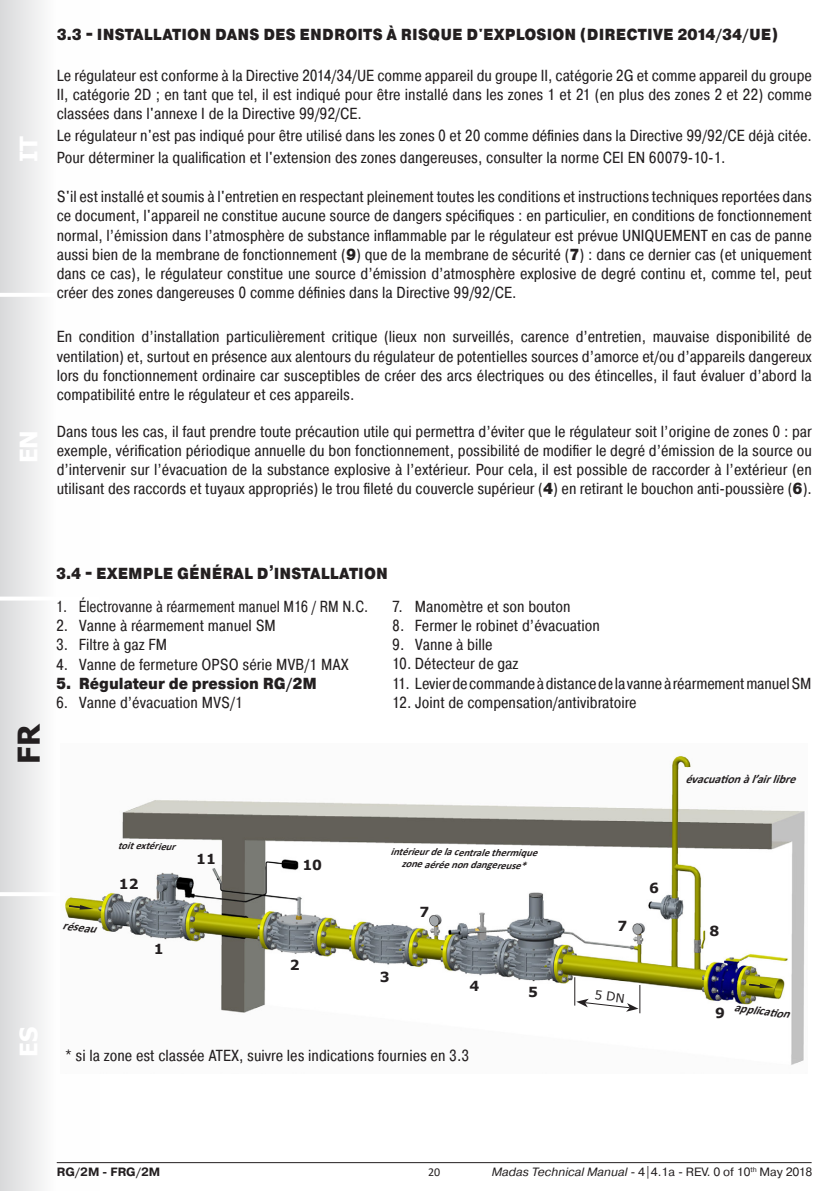
<style>
.page{position:relative;width:840px;height:1191px;background:#fff}
.page>*{position:absolute;margin:0;border:0;box-sizing:border-box;transform-origin:0 0}
.t1{font:700 30px "Tahoma";color:#231f20}
.t2{font:700 24px "Tahoma";color:#fff}
.t3{font:16px/19.2px "Pragmatica Cond";color:#231f20;text-align:justify}
.t4{font:900 16px "Pragmatica Cond";letter-spacing:.01em;color:#231f20}
.t5{font:16px "Pragmatica Cond";color:#231f20;scale:.94 1}
.t6{font:700 13.8px "Verdana";color:#231f20}
.t7{font:12px "Pragmatica";color:#231f20}
.t8{font:italic 700 12px "Calibri";color:#231f20}
.t9{font:700 12px "Pragmatica";color:#231f20}
.t10{font:12px "Calibri";color:#231f20}
.t11{font:italic 700 10.4px "Calibri";color:#231f20}
.s1{font-weight:900}
.s2{font-style:italic}
</style>
<div class="page">
<div style="left:0;top:0;width:99px;height:1191px;background:linear-gradient(to right,#dfe0e1,#fff)"></div>
<hr style="left:0;top:892px;width:96px;height:4px;background:#fff">
<hr style="left:0;top:596px;width:99px;height:4px;background:#fff">
<hr style="left:0;top:293px;width:99px;height:4px;background:#fff">
<hr style="left:57px;top:1162px;width:754px;height:1px;background:#231f20">
<img style="left:60px;top:743px;width:745px;height:330px">
<svg style="left:69px;top:905px;width:24px;height:4px"></svg>
<svg style="left:748px;top:983px;width:25px;height:5px"></svg>
<svg style="left:574px;top:977px;width:66px;height:36px"></svg>
<h2 class="t2" style="left:12px;top:162px;width:28px;rotate:-90deg">IT</h2>
<h2 class="t2" style="left:12px;top:463px;width:35px;rotate:-90deg">EN</h2>
<p class="t4" style="left:57px;top:24px;width:722px">3.3 - INSTALLATION DANS DES ENDROITS À RISQUE D'EXPLOSION (DIRECTIVE 2014/34/UE)</p>
<p class="t3" style="left:57px;top:66px;width:756px">Le régulateur est conforme à la Directive 2014/34/UE comme appareil du groupe II, catégorie 2G et comme appareil du groupe II, catégorie 2D ; en tant que tel, il est indiqué pour être installé dans les zones 1 et 21 (en plus des zones 2 et 22) comme classées dans l'annexe I de la Directive 99/92/CE.</p>
<p class="t3" style="left:57px;top:126px;width:756px">Le régulateur n'est pas indiqué pour être utilisé dans les zones 0 et 20 comme définies dans la Directive 99/92/CE déjà citée.</p>
<p class="t3" style="left:57px;top:148px;width:670px">Pour déterminer la qualification et l'extension des zones dangereuses, consulter la norme CEI EN 60079-10-1.</p>
<p class="t3" style="left:57px;top:187px;width:756px">S'il est installé et soumis à l'entretien en respectant pleinement toutes les conditions et instructions techniques reportées dans ce document, l'appareil ne constitue aucune source de dangers spécifiques : en particulier, en conditions de fonctionnement normal, l’émission dans l’atmosphère de substance inflammable par le régulateur est prévue UNIQUEMENT en cas de panne aussi bien de la membrane de fonctionnement (<span class="s1">9</span>) que de la membrane de sécurité (<span class="s1">7</span>) : dans ce dernier cas (et uniquement dans ce cas), le régulateur constitue une source d’émission d’atmosphère explosive de degré continu et, comme tel, peut créer des zones dangereuses 0 comme définies dans la Directive 99/92/CE.</p>
<p class="t3" style="left:57px;top:327px;width:756px">En condition d’installation particulièrement critique (lieux non surveillés, carence d’entretien, mauvaise disponibilité de ventilation) et, surtout en présence aux alentours du régulateur de potentielles sources d’amorce et/ou d’appareils dangereux lors du fonctionnement ordinaire car susceptibles de créer des arcs électriques ou des étincelles, il faut évaluer d’abord la compatibilité entre le régulateur et ces appareils.</p>
<p class="t3" style="left:57px;top:421px;width:756px">Dans tous les cas, il faut prendre toute précaution utile qui permettra d’éviter que le régulateur soit l’origine de zones 0 : par exemple, vérification périodique annuelle du bon fonctionnement, possibilité de modifier le degré d’émission de la source ou d’intervenir sur l’évacuation de la substance explosive à l’extérieur. Pour cela, il est possible de raccorder à l’extérieur (en utilisant des raccords et tuyaux appropriés) le trou fileté du couvercle supérieur (<span class="s1">4</span>) en retirant le bouchon anti-poussière (<span class="s1">6</span>).</p>
<h1 class="t1" style="left:8px;top:764px;width:41px;rotate:-90deg">FR</h1>
<p class="t4" style="left:56px;top:563px;width:333px">3.4 - EXEMPLE GÉNÉRAL D’INSTALLATION</p>
<p class="t5" style="left:56px;top:596px;width:333px">1. Électrovanne à réarmement manuel M16 / RM N.C.</p>
<p class="t3" style="left:56px;top:616px;width:221px">2. Vanne à réarmement manuel SM</p>
<p class="t3" style="left:56px;top:635px;width:113px">3. Filtre à gaz FM</p>
<p class="t3" style="left:56px;top:654px;width:294px">4. Vanne de fermeture OPSO série MVB/1 MAX</p>
<p class="t4" style="left:56px;top:673px;width:262px">5. Régulateur de pression RG/2M</p>
<p class="t3" style="left:56px;top:693px;width:188px">6. Vanne d’évacuation MVS/1</p>
<p class="t3" style="left:392px;top:596px;width:180px">7. Manomètre et son bouton</p>
<p class="t3" style="left:392px;top:616px;width:209px">8. Fermer le robinet d’évacuation</p>
<p class="t3" style="left:392px;top:635px;width:102px">9. Vanne à bille</p>
<p class="t3" style="left:392px;top:654px;width:128px">10. Détecteur de gaz</p>
<p class="t3" style="left:392px;top:673px;width:420px">11. Levier de commande à distance de la vanne à réarmement manuel SM</p>
<p class="t3" style="left:392px;top:692px;width:246px">12. Joint de compensation/antivibratoire</p>
<p class="t8" style="left:685px;top:770px;width:117px">évacuationàl’airlibre</p>
<h2 class="t2" style="left:12px;top:1056px;width:31px;rotate:-90deg">ES</h2>
<p class="t8" style="left:64px;top:916px;width:35px;rotate:7deg">réseau</p>
<p class="t11" style="left:118px;top:838px;width:59px;rotate:1deg">toit extérieur</p>
<p class="t6" style="left:119px;top:874px;width:21px">12</p>
<p class="t6" style="left:154px;top:939px;width:11px">1</p>
<p class="t6" style="left:196px;top:849px;width:21px">11</p>
<p class="t6" style="left:302px;top:855px;width:21px">10</p>
<p class="t6" style="left:290px;top:955px;width:11px">2</p>
<p class="t11" style="left:390px;top:843px;width:148px;rotate:1deg">intérieur de la centrale thermique</p>
<p class="t11" style="left:401px;top:856px;width:126px;rotate:1deg">zone aérée non dangereuse*</p>
<p class="t6" style="left:379px;top:966px;width:11px">3</p>
<p class="t6" style="left:419px;top:901px;width:11px">7</p>
<p class="t6" style="left:469px;top:975px;width:11px">4</p>
<p class="t6" style="left:527px;top:982px;width:11px">5</p>
<p class="t3" style="left:65px;top:1045px;width:405px">* si la zone est classée ATEX, suivre les indications fournies en 3.3</p>
<p class="t6" style="left:617px;top:916px;width:11px">7</p>
<p class="t6" style="left:649px;top:877px;width:11px">6</p>
<p class="t6" style="left:709px;top:920px;width:11px">8</p>
<p class="t6" style="left:714px;top:1003px;width:11px">9</p>
<p class="t8" style="left:734px;top:999px;width:57px;rotate:7deg">applicati on</p>
<p class="t9" style="left:57px;top:1164px;width:105px">RG/2M - FRG/2M</p>
<p class="t7" style="left:491px;top:1164px;width:322px"><span class="s2">Madas Technical Manual</span> - 4|4.1a - REV. 0 of 10<sup>th</sup> May 2018</p>
<p class="t10" style="left:428px;top:1163px;width:14px">20</p>
</div>
